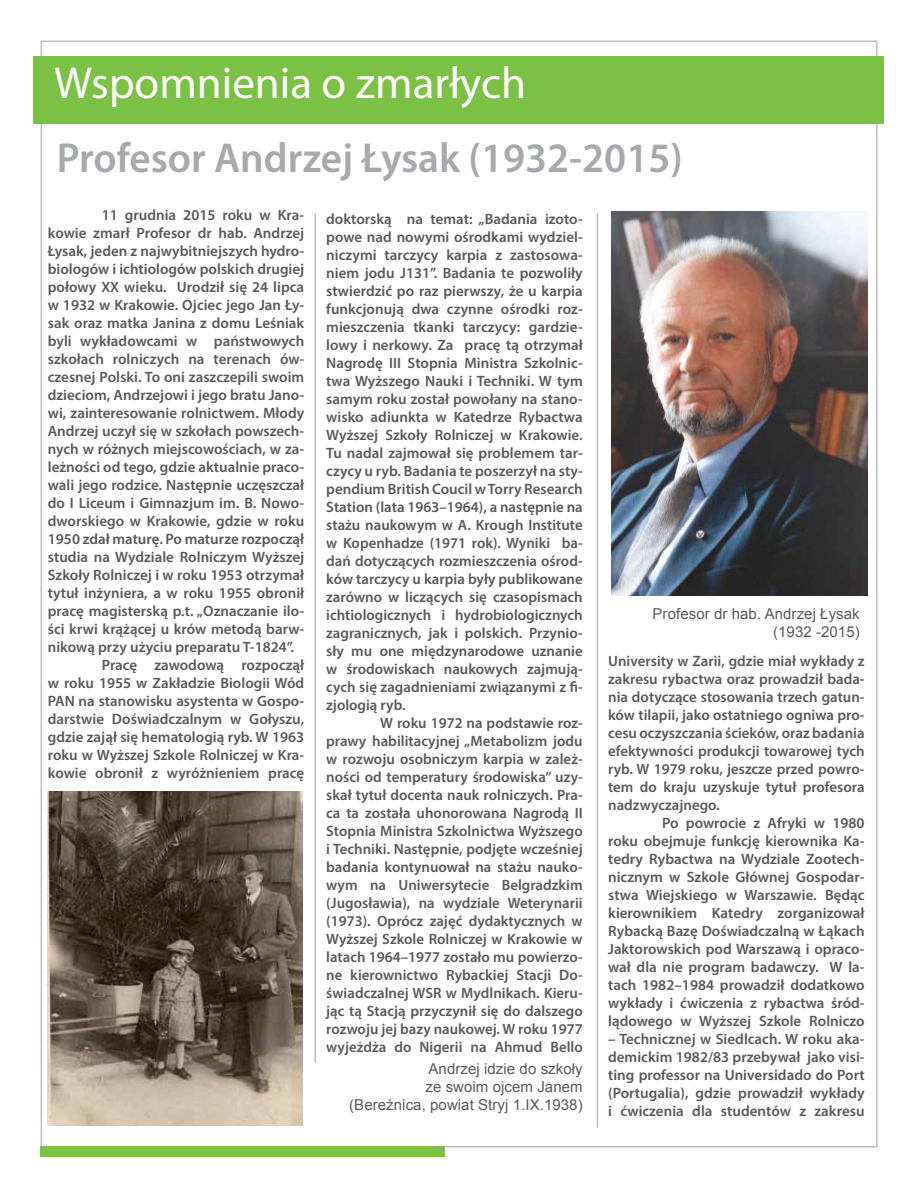
<style>
.page{position:relative;width:918px;height:1188px;background:#fff}
.page>*{position:absolute;margin:0;border:0;box-sizing:border-box;transform-origin:0 0}
.t1{font:45px "Myriad Pro";color:#fff}
.t2{font:600 42px "Myriad Pro";color:#a7a9ac}
.t3{font:600 15px/18px "Myriad Pro";color:#58595b;text-align:justify}
.t4{font:15px/18px "Arial";letter-spacing:.005em;color:#58595b;text-align:right}
</style>
<div class="page">
<div style="left:40px;top:1146px;width:406px;height:10px;background:#7bc143"></div>
<hr style="left:597px;top:213px;width:1px;height:915px;background:#bcbec0">
<div style="left:33px;top:56px;width:851px;height:67px;background:#7bc143"></div>
<hr style="left:315px;top:213px;width:1px;height:850px;background:#bcbec0">
<img style="left:48px;top:792px;width:255px;height:334px">
<img style="left:611px;top:211px;width:256px;height:384px">
<h1 class="t1" style="left:54px;top:55px;width:473px">Wspomnienia o zmarłych</h1>
<h2 class="t2" style="left:57px;top:132px;width:628px">Profesor Andrzej Łysak (1932-2015)</h2>
<p class="t3" style="left:102px;top:206px;width:204px">11 grudnia 2015 roku w Kra-</p>
<p class="t3" style="left:48px;top:224px;width:258px">kowie zmarł Profesor dr hab. Andrzej</p>
<p class="t3" style="left:48px;top:242px;width:258px">Łysak, jeden z najwybitniejszych hydro-</p>
<p class="t3" style="left:48px;top:260px;width:258px">biologów i ichtiologów polskich drugiej</p>
<p class="t3" style="left:48px;top:278px;width:258px">połowy XX wieku. Urodził się 24 lipca</p>
<p class="t3" style="left:48px;top:296px;width:258px">w 1932 w Krakowie. Ojciec jego Jan Ły-</p>
<p class="t3" style="left:48px;top:314px;width:258px">sak oraz matka Janina z domu Leśniak</p>
<p class="t3" style="left:48px;top:332px;width:258px">byli wykładowcami w państwowych</p>
<p class="t3" style="left:48px;top:350px;width:258px">szkołach rolniczych na terenach ów-</p>
<p class="t3" style="left:48px;top:368px;width:258px">czesnej Polski. To oni zaszczepili swoim</p>
<p class="t3" style="left:48px;top:386px;width:258px">dzieciom, Andrzejowi i jego bratu Jano-</p>
<p class="t3" style="left:48px;top:404px;width:258px">wi, zainteresowanie rolnictwem. Młody</p>
<p class="t3" style="left:48px;top:422px;width:258px">Andrzej uczył się w szkołach powszech-</p>
<p class="t3" style="left:48px;top:440px;width:258px">nych w różnych miejscowościach, w za-</p>
<p class="t3" style="left:48px;top:458px;width:258px">leżności od tego, gdzie aktualnie praco-</p>
<p class="t3" style="left:48px;top:476px;width:258px">wali jego rodzice. Następnie uczęszczał</p>
<p class="t3" style="left:48px;top:494px;width:258px">do I Liceum i Gimnazjum im. B. Nowo-</p>
<p class="t3" style="left:48px;top:512px;width:258px">dworskiego w Krakowie, gdzie w roku</p>
<p class="t3" style="left:48px;top:530px;width:258px">1950 zdał maturę. Po maturze rozpoczął</p>
<p class="t3" style="left:48px;top:548px;width:258px">studia na Wydziale Rolniczym Wyższej</p>
<p class="t3" style="left:48px;top:566px;width:258px">Szkoły Rolniczej i w roku 1953 otrzymał</p>
<p class="t3" style="left:48px;top:584px;width:258px">tytuł inżyniera, a w roku 1955 obronił</p>
<p class="t3" style="left:48px;top:602px;width:258px">pracę magisterską p.t. „Oznaczanie ilo-</p>
<p class="t3" style="left:48px;top:620px;width:258px">ści krwi krążącej u krów metodą barw-</p>
<p class="t3" style="left:48px;top:638px;width:248px">nikową przy użyciu preparatu T-1824”.</p>
<p class="t3" style="left:102px;top:656px;width:204px">Pracę zawodową rozpoczął</p>
<p class="t3" style="left:48px;top:674px;width:258px">w roku 1955 w Zakładzie Biologii Wód</p>
<p class="t3" style="left:48px;top:692px;width:258px">PAN na stanowisku asystenta w Gospo-</p>
<p class="t3" style="left:48px;top:710px;width:258px">darstwie Doświadczalnym w Gołyszu,</p>
<p class="t3" style="left:48px;top:728px;width:258px">gdzie zajął się hematologią ryb. W 1963</p>
<p class="t3" style="left:48px;top:746px;width:258px">roku w Wyższej Szkole Rolniczej w Kra-</p>
<p class="t3" style="left:48px;top:764px;width:258px">kowie obronił z wyróżnieniem pracę</p>
<p class="t3" style="left:326px;top:210px;width:258px">doktorską na temat: „Badania izoto&shy;powe nad nowymi ośrodkami wydziel&shy;niczymi tarczycy karpia z zastosowa&shy;niem jodu J131”. Badania te pozwoliły stwierdzić po raz pierwszy, że u karpia funkcjonują dwa czynne ośrodki roz&shy;mieszczenia tkanki tarczycy: gardzie&shy;lowy i nerkowy. Za pracę tą otrzymał Nagrodę III Stopnia Ministra Szkolnic&shy;twa Wyższego Nauki i Techniki. W tym samym roku został powołany na stano&shy;wisko adiunkta w Katedrze Rybactwa Wyższej Szkoły Rolniczej w Krakowie.<br>Tu nadal zajmował się problemem tar&shy;czycy u ryb. Badania te poszerzył na sty&shy;pendium British Coucil w Torry Research Station (lata 1963–1964), a następnie na stażu naukowym w A. Krough Institute w Kopenhadze (1971 rok). Wyniki ba&shy;dań dotyczących rozmieszczenia ośrod&shy;ków tarczycy u karpia były publikowane zarówno w liczących się czasopismach ichtiologicznych i hydrobiologicznych zagranicznych, jak i polskich. Przynio&shy;sły mu one międzynarodowe uznanie w środowiskach naukowych zajmują&shy;cych się zagadnieniami związanymi z fi&shy;zjologią ryb.</p>
<p class="t3" style="left:326px;top:714px;width:258px;text-indent:54px">W roku 1972 na podstawie roz&shy;prawy habilitacyjnej „Metabolizm jodu w rozwoju osobniczym karpia w zależ&shy;ności od temperatury środowiska” uzy&shy;skał tytuł docenta nauk rolniczych. Pra&shy;ca ta została uhonorowana Nagrodą II Stopnia Ministra Szkolnictwa Wyższego i Techniki. Następnie, podjęte wcześniej badania kontynuował na stażu nauko&shy;wym na Uniwersytecie Belgradzkim (Jugosławia), na wydziale Weterynarii (1973). Oprócz zajęć dydaktycznych w Wyższej Szkole Rolniczej w Krakowie w latach 1964–1977 zostało mu powierzo&shy;ne kierownictwo Rybackiej Stacji Do&shy;świadczalnej WSR w Mydlnikach. Kieru&shy;jąc tą Stacją przyczynił się do dalszego rozwoju jej bazy naukowej. W roku 1977 wyjeżdża do Nigerii na Ahmud Bello</p>
<p class="t4" style="left:349px;top:1060px;width:235px">Andrzej idzie do szkoły<br>ze swoim ojcem Janem (Bereźnica, powiat Stryj 1.IX.1938)</p>
<p class="t4" style="left:653px;top:605px;width:209px">Profesor dr hab. Andrzej Łysak (1932 -2015)</p>
<p class="t3" style="left:608px;top:652px;width:258px">University w Zarii, gdzie miał wykłady z zakresu rybactwa oraz prowadził bada&shy;nia dotyczące stosowania trzech gatun&shy;ków tilapii, jako ostatniego ogniwa pro&shy;cesu oczyszczania ścieków, oraz badania efektywności produkcji towarowej tych ryb. W 1979 roku, jeszcze przed powro&shy;tem do kraju uzyskuje tytuł profesora nadzwyczajnego.</p>
<p class="t3" style="left:608px;top:814px;width:258px;text-indent:54px">Po powrocie z Afryki w 1980 roku obejmuje funkcję kierownika Ka&shy;tedry Rybactwa na Wydziale Zootech&shy;nicznym w Szkole Głównej Gospodar&shy;stwa Wiejskiego w Warszawie. Będąc kierownikiem Katedry zorganizował Rybacką Bazę Doświadczalną w Łąkach Jaktorowskich pod Warszawą i opraco&shy;wał dla nie program badawczy. W la&shy;tach 1982–1984 prowadził dodatkowo wykłady i ćwiczenia z rybactwa śród&shy;lądowego w Wyższej Szkole Rolniczo</p>
<p class="t3" style="left:608px;top:1030px;width:258px">– Technicznej w Siedlcach. W roku aka&shy;demickim 1982/83 przebywał jako visi&shy;ting professor na Universidado do Port (Portugalia), gdzie prowadził wykłady i ćwiczenia dla studentów z zakresu</p>
</div>
